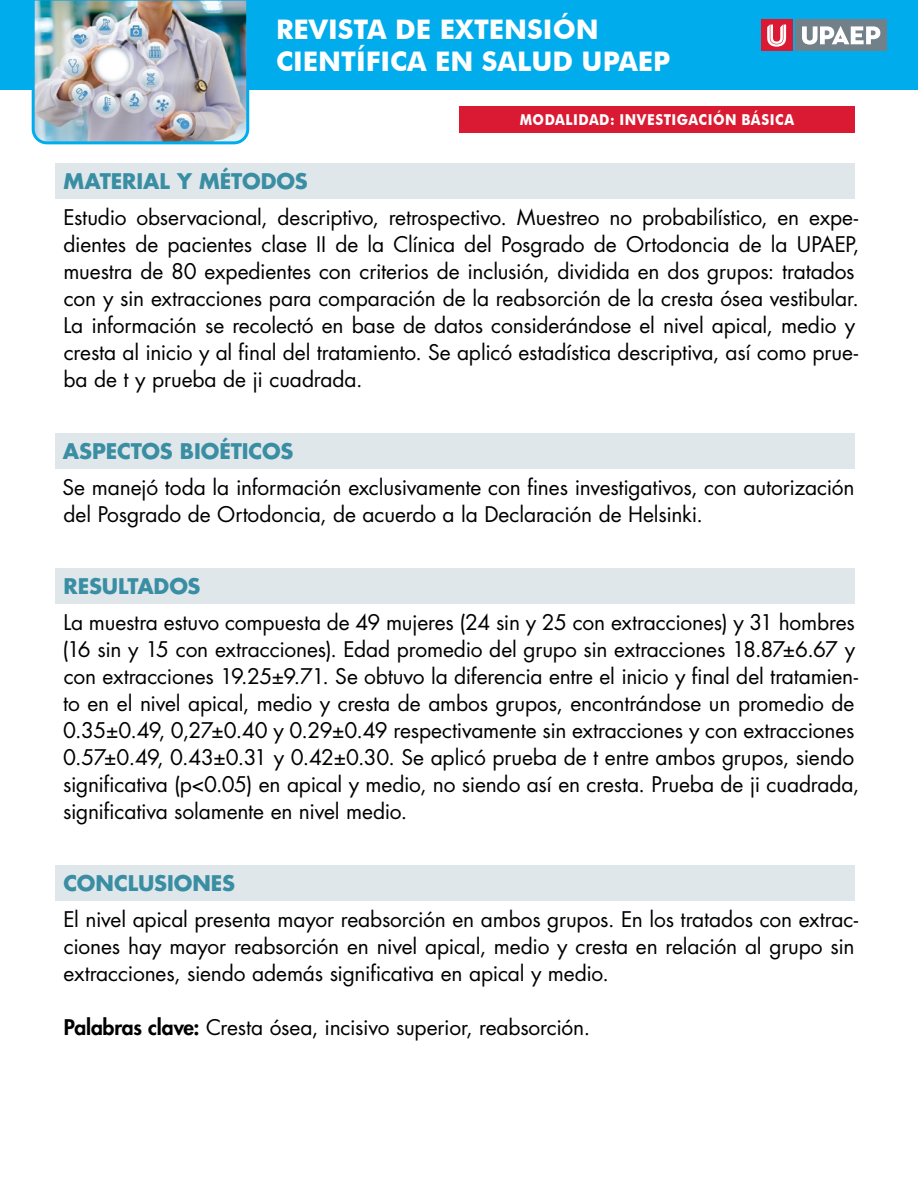
<style>
.page{position:relative;width:918px;height:1188px;background:#fff}
.page>*{position:absolute;margin:0;border:0;box-sizing:border-box;transform-origin:0 0}
.t1{font:700 27px/32.4px "Futura BT";color:#fff}
.cuerpo{font:21px/27px "Futura Std";letter-spacing:-.01em;color:#000}
.apartado{font:700 21px "Futura Std";letter-spacing:-.005em;color:#3a8ea3}
.t2{font:700 15px "Futura BT";letter-spacing:.035em;color:#fff;scale:.9 1}
.s1{font-weight:800}
</style>
<div class="page">
<div style="left:0;top:0;width:918px;height:90px;background:#00aceb"></div>
<img style="left:31px;top:0;width:219px;height:145px">
<div style="left:796px;top:20px;width:91px;height:31px;background:#72808a"></div>
<svg style="left:802px;top:26px;width:78px;height:19px"></svg>
<div style="left:761px;top:20px;width:31px;height:31px;background:#da1a32"></div>
<svg style="left:767px;top:25px;width:19px;height:22px"></svg>
<div style="left:459px;top:106px;width:396px;height:27px;background:#da1a32"></div>
<div style="left:56px;top:163px;width:799px;height:36px;background:#e0e7eb"></div>
<div style="left:56px;top:433px;width:799px;height:36px;background:#e0e7eb"></div>
<div style="left:56px;top:568px;width:799px;height:36px;background:#e0e7eb"></div>
<div style="left:56px;top:865px;width:799px;height:36px;background:#e0e7eb"></div>
<p class="t1" style="left:276px;top:13px;width:396px">REVISTA DE EXTENSIÓN<br>CIENTÍFICA EN SALUD UPAEP</p>
<p class="t2" style="left:520px;top:111px;width:306px">MODALIDAD: INVESTIGACIÓN BÁSICA</p>
<p class="apartado" style="left:63px;top:167px;width:246px">MATERIAL Y MÉTODOS</p>
<p class="cuerpo" style="left:63px;top:204px;width:797px">Estudio observacional, descriptivo, retrospectivo. Muestreo no probabilístico, en expe&shy;dientes de pacientes clase II de la Clínica del Posgrado de Ortodoncia de la UPAEP, muestra de 80 expedientes con criterios de inclusión, dividida en dos grupos: tratados con y sin extracciones para comparación de la reabsorción de la cresta ósea vestibular.<br>La información se recolectó en base de datos considerándose el nivel apical, medio y cresta al inicio y al final del tratamiento. Se aplicó estadística descriptiva, así como prue&shy;ba de t y prueba de ji cuadrada.</p>
<p class="apartado" style="left:63px;top:437px;width:232px">ASPECTOS BIOÉTICOS</p>
<p class="cuerpo" style="left:63px;top:474px;width:794px">Se manejó toda la información exclusivamente con fines investigativos, con autorización del Posgrado de Ortodoncia, de acuerdo a la Declaración de Helsinki.</p>
<p class="apartado" style="left:64px;top:572px;width:138px">RESULTADOS</p>
<p class="cuerpo" style="left:63px;top:609px;width:798px">La muestra estuvo compuesta de 49 mujeres (24 sin y 25 con extracciones) y 31 hombres (16 sin y 15 con extracciones). Edad promedio del grupo sin extracciones 18.87±6.67 y con extracciones 19.25±9.71. Se obtuvo la diferencia entre el inicio y final del tratamien&shy;to en el nivel apical, medio y cresta de ambos grupos, encontrándose un promedio de 0.35±0.49, 0,27±0.40 y 0.29±0.49 respectivamente sin extracciones y con extracciones 0.57±0.49, 0.43±0.31 y 0.42±0.30. Se aplicó prueba de t entre ambos grupos, siendo significativa (p&lt;0.05) en apical y medio, no siendo así en cresta. Prueba de ji cuadrada, significativa solamente en nivel medio.</p>
<p class="apartado" style="left:63px;top:869px;width:173px">CONCLUSIONES</p>
<p class="cuerpo" style="left:63px;top:906px;width:796px">El nivel apical presenta mayor reabsorción en ambos grupos. En los tratados con extrac&shy;ciones hay mayor reabsorción en nivel apical, medio y cresta en relación al grupo sin extracciones, siendo además significativa en apical y medio.</p>
<p class="cuerpo" style="left:64px;top:1014px;width:528px"><span class="s1">Palabras clave:</span> Cresta ósea, incisivo superior, reabsorción.</p>
</div>
